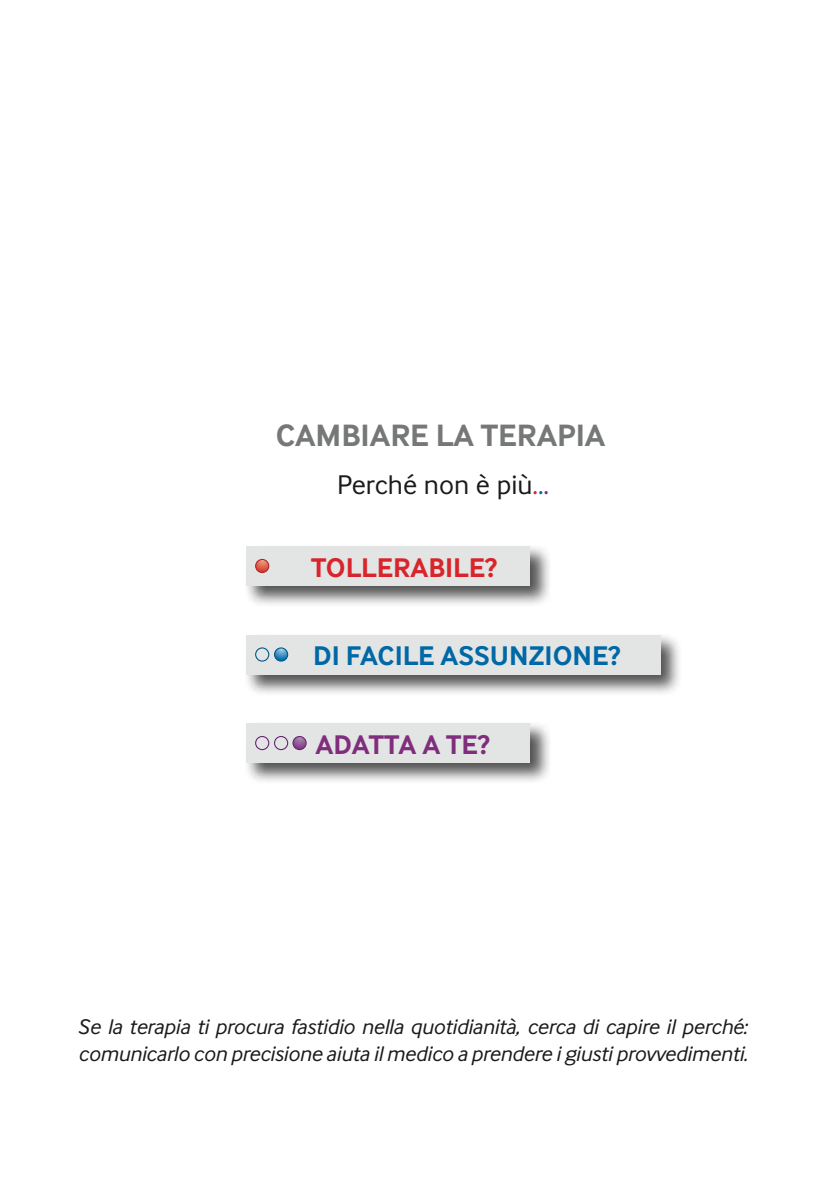
<style>
.page{position:relative;width:840px;height:1191px;background:#fff}
.page>*{position:absolute;margin:0;border:0;box-sizing:border-box;transform-origin:0 0}
.t1{font:700 32px "Inter Face";color:#757877}
.t2{font:700 28px "Inter Face";color:#0068a6}
.t3{font:28px "Inter Face";color:#1a1a1a}
.t4{font:700 28px "Inter Face";color:#d8242b}
.t5{font:700 28px "Inter Face";letter-spacing:-.005em;color:#802d7d}
.t6{font:italic 22px/26.4px "Inter Face";letter-spacing:-.01em;color:#1a1a1a}
.s1{color:#d8242b}
.s2{color:#0068a6}
.s3{color:#802d7d}
</style>
<div class="page">
<div style="left:243px;top:543px;width:308px;height:64px;background:#1a1a1a;opacity:.75"></div>
<div style="left:246px;top:546px;width:283px;height:40px;background:#e3e5e4"></div>
<svg style="left:256px;top:559px;width:12px;height:13px"></svg>
<div style="left:255px;top:559px;width:14px;height:14px;border:1px solid #ad292f;border-radius:50%"></div>
<div style="left:243px;top:632px;width:438px;height:64px;background:#1a1a1a;opacity:.75"></div>
<div style="left:246px;top:634px;width:414px;height:40px;background:#e3e5e4"></div>
<div style="left:255px;top:647px;width:14px;height:14px;border:1px solid #005589;border-radius:50%"></div>
<svg style="left:274px;top:648px;width:13px;height:13px"></svg>
<div style="left:274px;top:647px;width:14px;height:14px;border:1px solid #005589;border-radius:50%"></div>
<div style="left:243px;top:720px;width:308px;height:64px;background:#1a1a1a;opacity:.75"></div>
<div style="left:246px;top:723px;width:283px;height:40px;background:#e3e5e4"></div>
<div style="left:255px;top:736px;width:14px;height:14px;border:1px solid #672670;border-radius:50%"></div>
<div style="left:274px;top:736px;width:14px;height:14px;border:1px solid #672670;border-radius:50%"></div>
<svg style="left:293px;top:736px;width:13px;height:13px"></svg>
<div style="left:292px;top:736px;width:14px;height:14px;border:1px solid #672670;border-radius:50%"></div>
<h1 class="t1" style="left:275px;top:417px;width:331px">CAMBIARE LA TERAPIA</h1>
<p class="t3" style="left:337px;top:469px;width:213px">Perché non è più<span class="s1">.</span><span class="s2">.</span><span class="s3">.</span></p>
<p class="t4" style="left:311px;top:552px;width:187px">TOLLERABILE?</p>
<p class="t2" style="left:313px;top:640px;width:308px">DI FACILE ASSUNZIONE?</p>
<p class="t5" style="left:315px;top:729px;width:175px">ADATTA A TE?</p>
<p class="t6" style="left:79px;top:1013px;width:670px">Se la terapia ti procura fastidio nella quotidianità, cerca di capire il perché: comunicarlo con precisione aiuta il medico a prendere i giusti provvedimenti.</p>
</div>
